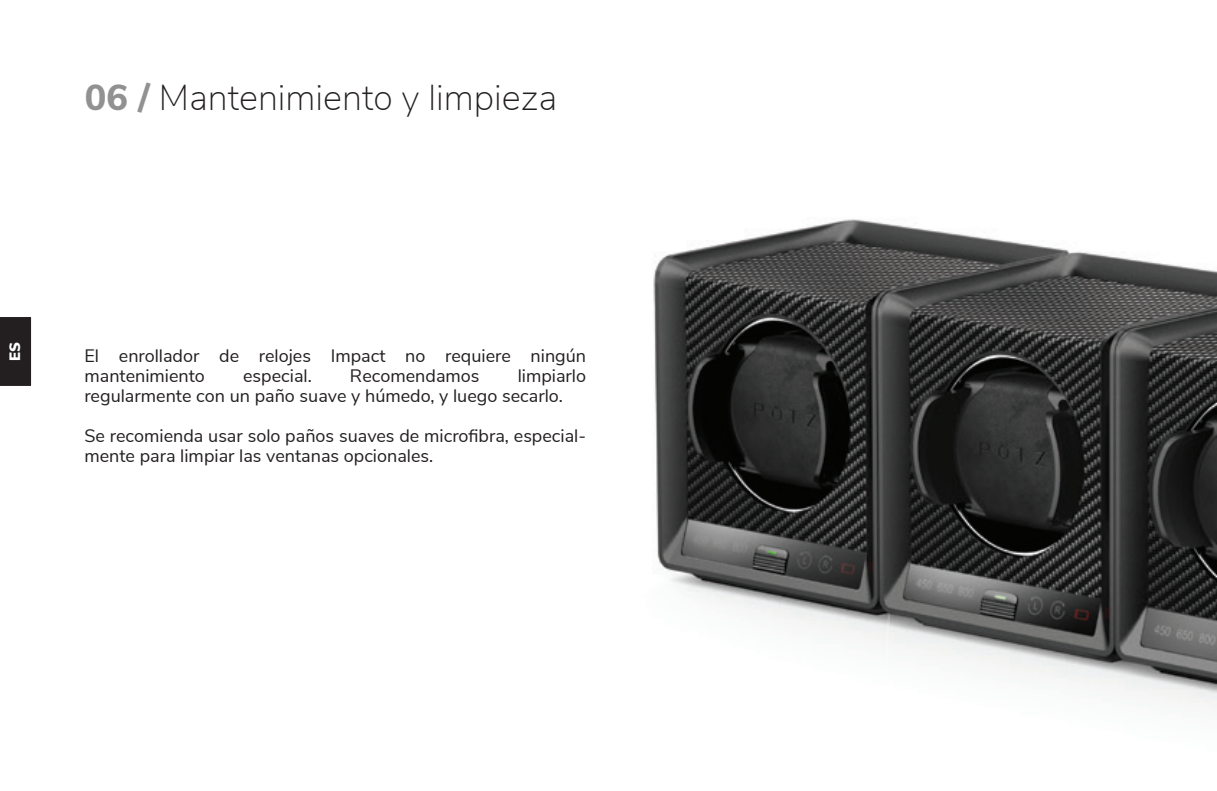
<style>
.page{position:relative;width:1217px;height:791px;background:#fff}
.page>*{position:absolute;margin:0;border:0;box-sizing:border-box;transform-origin:0 0}
.t1{font:200 36px "Nunito Sans";color:#231f20}
.t2{font:18px/20.1px "Nunito Sans";color:#231f20}
.t3{font:900 15px "Nunito Sans";color:#fff}
.s1{font-weight:800;color:#929191}
</style>
<div class="page">
<img style="left:653px;top:219px;width:563px;height:489px">
<div style="left:0;top:317px;width:32px;height:69px;background:#231f20"></div>
<h1 class="t1" style="left:85px;top:71px;width:474px"><span class="s1">06 /</span> Mantenimiento y limpieza</h1>
<p class="t3" style="left:4px;top:361px;width:20px;rotate:-90deg">ES</p>
<p class="t2" style="left:84px;top:344px;width:503px">El enrollador de relojes Impact no requiere ningún mantenimiento</p>
<p class="t2" style="left:84px;top:365px;width:503px;text-indent:433px">limpiarlo regularmente con un paño suave y húmedo, y luego secarlo.</p>
<p class="t2" style="left:84px;top:425px;width:503px">Se recomienda usar solo paños suaves de microfibra, especial&shy;mente para limpiar las ventanas opcionales.</p>
<p class="t2" style="left:243px;top:365px;width:70px">especial.</p>
<p class="t2" style="left:350px;top:365px;width:131px">Recomendamos</p>
</div>
